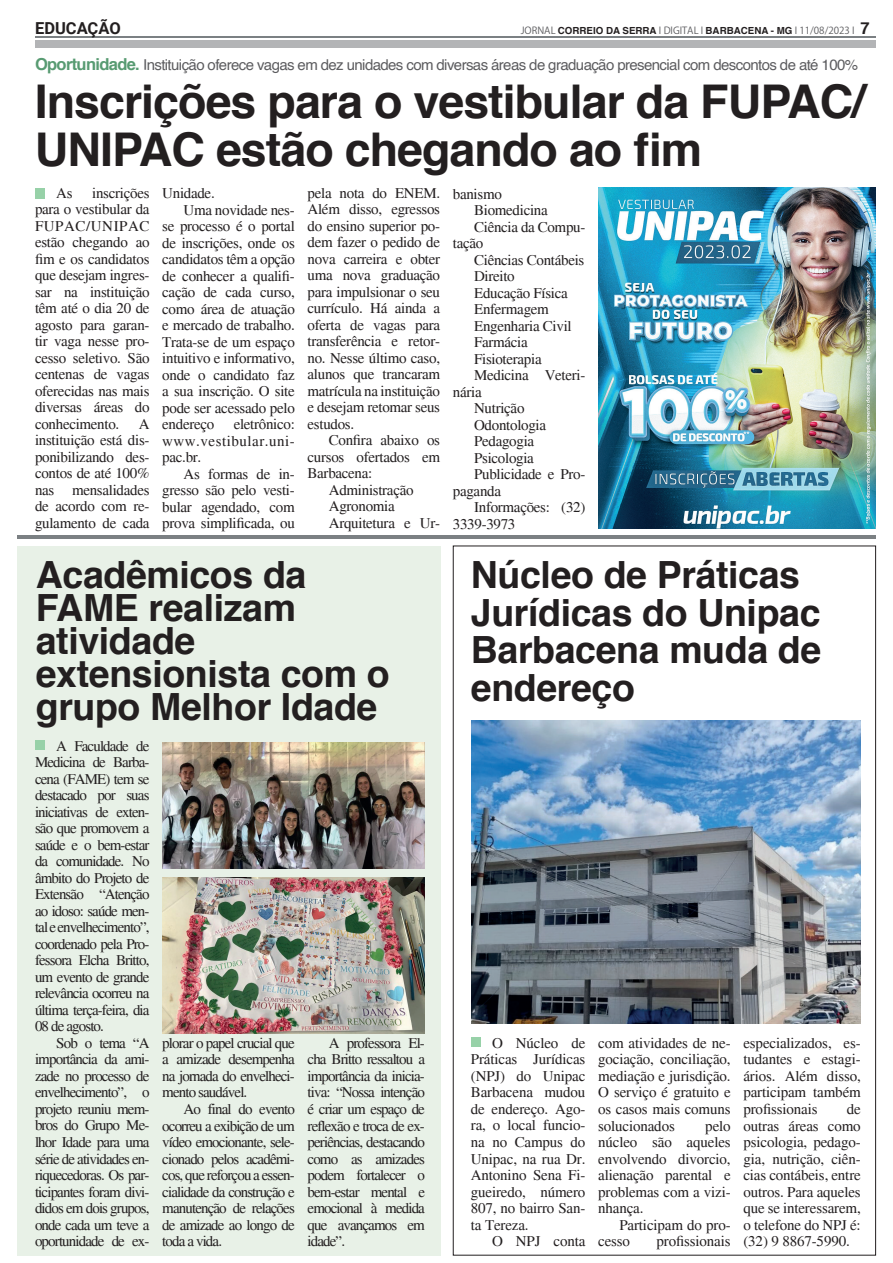
<style>
.page{position:relative;width:893px;height:1263px;background:#fff}
.page>*{position:absolute;margin:0;border:0;box-sizing:border-box;transform-origin:0 0}
.t1{font:700 46.5px/48px "Helvetica";letter-spacing:-.02em;color:#231f20}
.t2{font:700 37.5px/33px "Helvetica";letter-spacing:-.01em;color:#231f20}
.t3{font:700 16.5px "Roboto";color:#231f20}
.t4{font:15px/16.5px "Times";letter-spacing:-.02em;color:#231f20;text-align:justify}
.t5{font:15px "Helvetica";letter-spacing:-.04em;color:#5c5c5f}
.t6{font:9.75px "Koz Go Pr 6 N";color:#5c5c5f}
.s1{font-weight:700;font-size:16.5px;color:#589b72}
.s2{font-family:"Helvetica";font-weight:700;color:#231f20}
.s3{font-family:"Helvetica";font-weight:700;font-size:16.5px;color:#231f20}
</style>
<div class="page">
<hr style="left:35px;top:36px;width:841px;height:2px;background:#7b8083">
<div style="left:35px;top:40px;width:841px;height:7px;background:#b3b4b6"></div>
<div style="left:17px;top:546px;width:423px;height:709px;background:#e8f1e7"></div>
<div style="left:36px;top:740px;width:9px;height:10px;background:#97d1a8"></div>
<div style="left:472px;top:1037px;width:9px;height:10px;background:#97d1a8"></div>
<div style="left:36px;top:188px;width:9px;height:11px;background:#97d1a8"></div>
<hr style="left:17px;top:535px;width:859px;height:4px;background:#7b8083">
<img style="left:598px;top:187px;width:278px;height:342px">
<img style="left:162px;top:742px;width:263px;height:126px">
<img style="left:472px;top:720px;width:389px;height:303px">
<img style="left:162px;top:877px;width:263px;height:156px">
<p class="t3" style="left:35px;top:16px;width:87px">EDUCAÇÃO</p>
<p class="t5" style="left:35px;top:53px;width:825px"><span class="s1">Oportunidade.</span> Instituição oferece vagas em dez unidades com diversas áreas de graduação presencial com descontos de até 100%</p>
<p class="t6" style="left:521px;top:25px;width:351px">JORNAL <span class="s2">CORREIO DA SERRA</span> I DIGITAL I <span class="s2">BARBACENA - MG</span> I 11/08/2023 I <span class="s3">7</span></p>
<h1 class="t1" style="left:35px;top:78px;width:832px">Inscrições para o vestibular da FUPAC/<br>UNIPAC estão chegando ao fim</h1>
<p class="t4" style="left:162px;top:185px;width:54px">Unidade.</p>
<p class="t4" style="left:184px;top:202px;width:113px">Uma novidade nes-</p>
<p class="t4" style="left:162px;top:218px;width:134px">se processo é o portal</p>
<p class="t4" style="left:162px;top:235px;width:134px">de inscrições, onde os</p>
<p class="t4" style="left:162px;top:251px;width:134px">candidatos têm a opção</p>
<p class="t4" style="left:162px;top:268px;width:134px">de conhecer a qualifi-</p>
<p class="t4" style="left:162px;top:284px;width:134px">cação de cada curso,</p>
<p class="t4" style="left:162px;top:301px;width:134px">como área de atuação</p>
<p class="t4" style="left:162px;top:317px;width:134px">e mercado de trabalho.</p>
<p class="t4" style="left:162px;top:334px;width:134px">Trata-se de um espaço</p>
<p class="t4" style="left:162px;top:350px;width:134px">intuitivo e informativo,</p>
<p class="t4" style="left:162px;top:367px;width:134px">onde o candidato faz</p>
<p class="t4" style="left:162px;top:383px;width:134px">a sua inscrição. O site</p>
<p class="t4" style="left:162px;top:400px;width:134px">pode ser acessado pelo</p>
<p class="t4" style="left:162px;top:416px;width:54px">endereço</p>
<p class="t4" style="left:308px;top:185px;width:134px">pela nota do ENEM.<br>Além disso, egressos do ensino superior po&shy;dem fazer o pedido de nova carreira e obter uma nova graduação para impulsionar o seu currículo. Há ainda a oferta de vagas para transferência e retor&shy;no. Nesse último caso, alunos que trancaram matrícula na instituição e desejam retomar seus estudos.</p>
<p class="t4" style="left:329px;top:432px;width:113px">Confira abaixo os</p>
<p class="t4" style="left:308px;top:449px;width:134px">cursos ofertados em</p>
<p class="t4" style="left:308px;top:465px;width:66px">Barbacena:</p>
<p class="t4" style="left:329px;top:482px;width:86px">Administração</p>
<p class="t4" style="left:329px;top:498px;width:67px">Agronomia</p>
<p class="t4" style="left:329px;top:515px;width:113px">Arquitetura e Ur-</p>
<p class="t4" style="left:35px;top:185px;width:116px;text-indent:57px">inscrições para o vestibular da FUPAC/UNIPAC estão chegando ao fim e os candidatos que desejam ingres&shy;sar na instituição têm até o dia 20 de agosto para garan&shy;tir vaga nesse pro&shy;cesso seletivo. São centenas de vagas oferecidas nas mais diversas áreas do conhecimento.</p>
<p class="t4" style="left:56px;top:185px;width:18px">As</p>
<p class="t4" style="left:453px;top:185px;width:51px">banismo</p>
<p class="t4" style="left:474px;top:202px;width:75px">Biomedicina</p>
<p class="t4" style="left:474px;top:218px;width:113px">Ciência da Compu-</p>
<p class="t4" style="left:453px;top:235px;width:32px">tação</p>
<p class="t4" style="left:474px;top:251px;width:112px">Ciências Contábeis</p>
<p class="t4" style="left:474px;top:268px;width:42px">Direito</p>
<p class="t4" style="left:474px;top:284px;width:95px">Educação Física</p>
<p class="t4" style="left:474px;top:301px;width:76px">Enfermagem</p>
<p class="t4" style="left:474px;top:317px;width:99px">Engenharia Civil</p>
<p class="t4" style="left:474px;top:334px;width:55px">Farmácia</p>
<p class="t4" style="left:474px;top:350px;width:69px">Fisioterapia</p>
<p class="t4" style="left:474px;top:367px;width:113px">Medicina Veteri-</p>
<p class="t4" style="left:453px;top:383px;width:30px">nária</p>
<p class="t4" style="left:474px;top:400px;width:52px">Nutrição</p>
<p class="t4" style="left:474px;top:416px;width:73px">Odontologia</p>
<p class="t4" style="left:474px;top:433px;width:62px">Pedagogia</p>
<p class="t4" style="left:474px;top:449px;width:61px">Psicologia</p>
<p class="t4" style="left:474px;top:466px;width:113px">Publicidade e Pro-</p>
<p class="t4" style="left:453px;top:482px;width:50px">paganda</p>
<p class="t4" style="left:474px;top:499px;width:113px">Informações: (32)</p>
<p class="t4" style="left:453px;top:515px;width:64px">3339-3973</p>
<p class="t4" style="left:35px;top:416px;width:116px;text-indent:104px">A instituição está dis&shy;ponibilizando des&shy;contos de até 100% nas mensalidades de acordo com re&shy;gulamento de cada</p>
<p class="t4" style="left:162px;top:416px;width:134px;text-indent:71px">eletrônico: www.vestibular.uni&shy;pac.br.</p>
<p class="t4" style="left:162px;top:466px;width:134px;text-indent:21px">As formas de in&shy;gresso são pelo vesti&shy;bular agendado, com prova simplificada, ou</p>
<h2 class="t2" style="left:36px;top:559px;width:355px">Acadêmicos da<br>FAME realizam atividade extensionista com o grupo Melhor Idade</h2>
<h2 class="t2" style="left:471px;top:557px;width:352px;line-height:37.5px">Núcleo de Práticas<br>Jurídicas do Unipac<br>Barbacena muda de endereço</h2>
<p class="t4" style="left:35px;top:738px;width:116px;text-indent:21px">A Faculdade de Medicina de Barba&shy;cena (FAME) tem se destacado por suas iniciativas de exten&shy;são que promovem a saúde e o bem-estar da comunidade. No âmbito do Projeto de Extensão “Atenção ao idoso: saúde men&shy;tal e envelhecimento”, coordenado pela Pro&shy;fessora Elcha Britto, um evento de grande relevância ocorreu na última terça-feira, dia 08 de agosto.</p>
<p class="t4" style="left:35px;top:1035px;width:116px;text-indent:21px">Sob o tema “A importância da ami&shy;zade no processo de envelhecimento”, o projeto reuniu mem&shy;bros do Grupo Me&shy;lhor Idade para uma série de atividades en&shy;riquecedoras. Os par&shy;ticipantes foram divi&shy;didos em dois grupos, onde cada um teve a oportunidade de ex-</p>
<p class="t4" style="left:471px;top:1035px;width:116px;text-indent:21px">O Núcleo de Práticas Jurídicas (NPJ) do Unipac Barbacena mudou de endereço. Ago&shy;ra, o local funcio&shy;na no Campus do Unipac, na rua Dr.<br>Antonino Sena Fi&shy;gueiredo, número 807, no bairro San&shy;ta Tereza.</p>
<p class="t4" style="left:308px;top:1035px;width:119px;text-indent:21px">A professora El&shy;cha Britto ressaltou a importância da inicia&shy;tiva: “Nossa intenção é criar um espaço de reflexão e troca de ex&shy;periências, destacando como as amizades podem fortalecer o bem-estar mental e emocional à medida que avançamos em idade”.</p>
<p class="t4" style="left:743px;top:1035px;width:119px">especializados, es&shy;tudantes e estagi&shy;ários. Além disso, participam também profissionais</p>
<p class="t4" style="left:162px;top:1035px;width:134px">plorar o papel crucial que a amizade desempenha na jornada do envelheci&shy;mento saudável.</p>
<p class="t4" style="left:162px;top:1101px;width:134px;text-indent:21px">Ao final do evento ocorreu a exibição de um vídeo emocionante, sele&shy;cionado pelos acadêmi&shy;cos, que reforçou a essen&shy;cialidade da construção e manutenção de relações de amizade ao longo de toda a vida.</p>
<p class="t4" style="left:598px;top:1035px;width:134px">com atividades de ne&shy;gociação, conciliação, mediação e jurisdição.<br>O serviço é gratuito e os casos mais comuns solucionados</p>
<p class="t4" style="left:743px;top:1101px;width:119px;text-indent:103px">de outras áreas como psicologia, pedago&shy;gia, nutrição, ciên&shy;cias contábeis, entre outros. Para aqueles que se interessarem, o telefone do NPJ é: (32) 9 8867-5990.</p>
<p class="t4" style="left:598px;top:1117px;width:134px;text-indent:107px">pelo núcleo são aqueles envolvendo divorcio, alienação parental e problemas com a vizi&shy;nhança.</p>
<p class="t4" style="left:598px;top:1216px;width:134px;text-indent:21px">Participam do pro&shy;cesso</p>
<p class="t4" style="left:656px;top:1233px;width:76px">profissionais</p>
<p class="t4" style="left:492px;top:1233px;width:95px">O NPJ conta</p>
</div>
